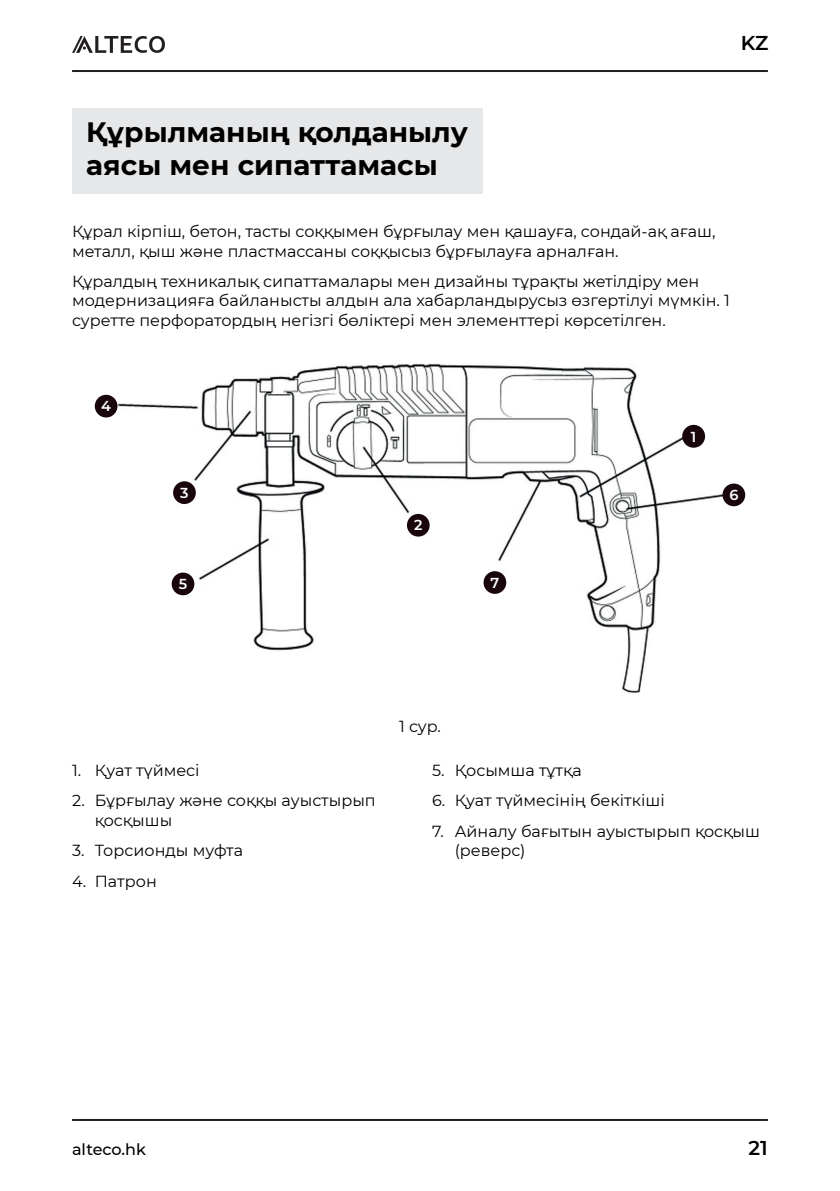
<style>
.page{position:relative;width:840px;height:1191px;background:#fff}
.page>*{position:absolute;margin:0;border:0;box-sizing:border-box;transform-origin:0 0}
.t1{font:700 28px/33.6px "Montserrat";color:#000}
.t2{font:600 20px "Montserrat";color:#000}
.t3{font:16px/19.2px "Montserrat";color:#000}
.t4{font:500 16px "Montserrat";color:#000}
.t5{font:600 14.4px "Montserrat";color:#fff}
</style>
<div class="page">
<hr style="left:72px;top:70px;width:695px;height:2px;background:#231f20">
<hr style="left:72px;top:1119px;width:695px;height:2px;background:#231f20">
<svg style="left:72px;top:36px;width:93px;height:17px"></svg>
<div style="left:72px;top:108px;width:410px;height:86px;background:#e6e7e9"></div>
<img style="left:99px;top:363px;width:638px;height:329px">
<div style="left:406px;top:514px;width:23px;height:22px;background:#18060b;border-radius:50%"></div>
<div style="left:173px;top:481px;width:23px;height:23px;background:#18060b;border-radius:50%"></div>
<div style="left:171px;top:572px;width:23px;height:23px;background:#18060b;border-radius:50%"></div>
<div style="left:722px;top:483px;width:22px;height:23px;background:#18060b;border-radius:50%"></div>
<div style="left:483px;top:571px;width:23px;height:23px;background:#18060b;border-radius:50%"></div>
<div style="left:95px;top:395px;width:22px;height:22px;background:#18060b;border-radius:50%"></div>
<div style="left:681px;top:425px;width:23px;height:23px;background:#18060b;border-radius:50%"></div>
<p class="t2" style="left:740px;top:29px;width:29px">KZ</p>
<h1 class="t1" style="left:86px;top:114px;width:383px">Құрылманың қолданылу аясы мен сипаттамасы</h1>
<p class="t3" style="left:72px;top:222px;width:644px">Құрал кірпіш, бетон, тасты соққымен бұрғылау мен қашауға, сондай-ақ ағаш, металл, қыш және пластмассаны соққысыз бұрғылауға арналған.</p>
<p class="t3" style="left:72px;top:271px;width:659px">Құралдың техникалық сипаттамалары мен дизайны тұрақты жетілдіру мен модернизацияға байланысты алдын ала хабарландырусыз өзгертілуі мүмкін. 1 суретте перфоратордың негізгі бөліктері мен элементтері көрсетілген.</p>
<p class="t5" style="left:101px;top:396px;width:11px">4</p>
<p class="t5" style="left:690px;top:426px;width:7px">1</p>
<p class="t5" style="left:180px;top:482px;width:10px">3</p>
<p class="t5" style="left:179px;top:573px;width:10px">5</p>
<p class="t5" style="left:414px;top:515px;width:10px">2</p>
<p class="t5" style="left:490px;top:572px;width:10px">7</p>
<p class="t5" style="left:729px;top:484px;width:11px">6</p>
<p class="t3" style="left:72px;top:760px;width:129px">1. Қуат түймесі</p>
<p class="t3" style="left:95px;top:790px;width:282px;text-indent:-23px">2. Бұрғылау және соққы ауыстырып қосқышы</p>
<p class="t3" style="left:72px;top:840px;width:172px">3. Торсионды муфта</p>
<p class="t3" style="left:72px;top:871px;width:86px">4. Патрон</p>
<p class="t3" style="left:399px;top:716px;width:43px">1 сур.</p>
<p class="t3" style="left:432px;top:760px;width:151px">5. Қосымша тұтқа</p>
<p class="t3" style="left:432px;top:790px;width:234px">6. Қуат түймесінің бекіткіші</p>
<p class="t3" style="left:454px;top:821px;width:307px;text-indent:-23px">7. Айналу бағытын ауыстырып қосқыш (реверс)</p>
<p class="t4" style="left:72px;top:1138px;width:75px">alteco.hk</p>
<p class="t2" style="left:748px;top:1133px;width:21px">21</p>
</div>
